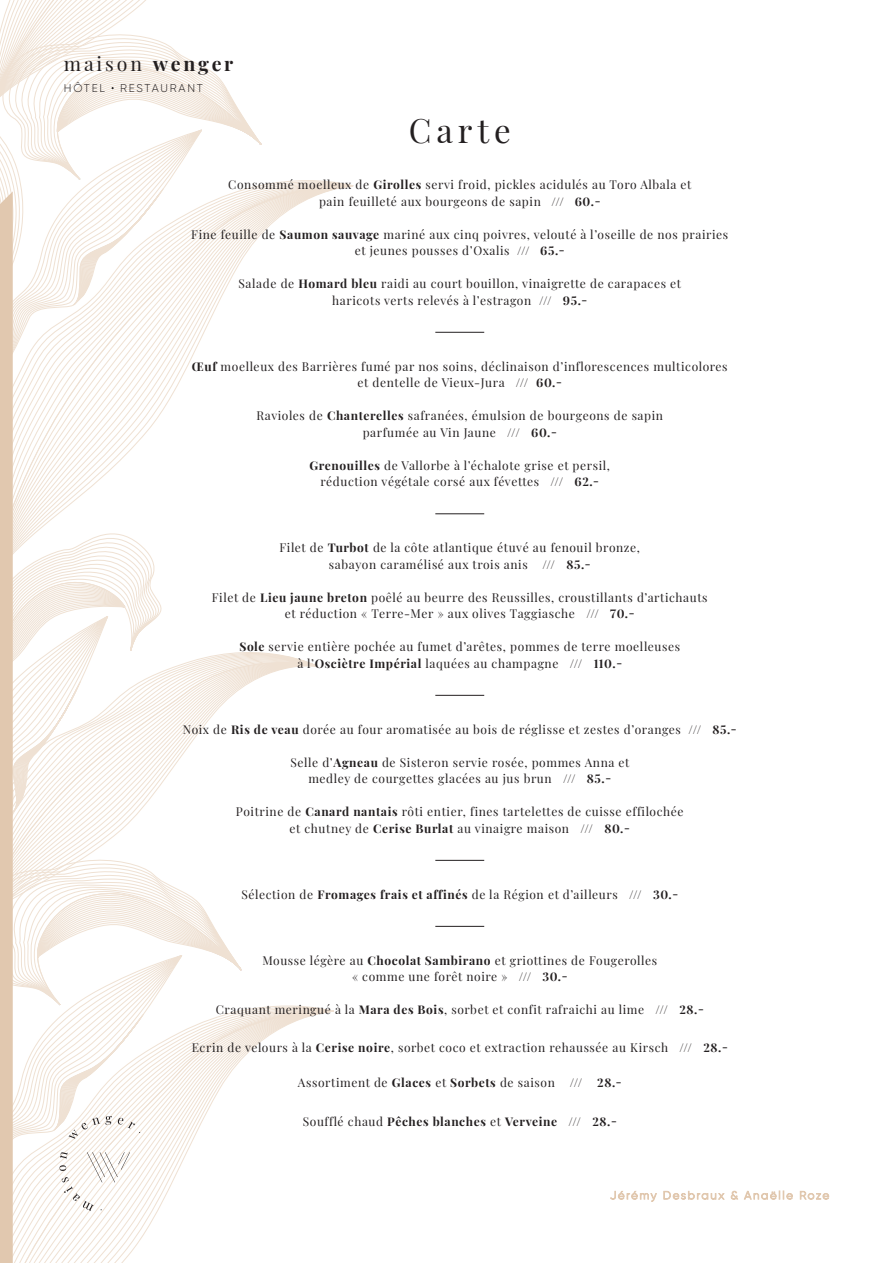
<style>
.page{position:relative;width:893px;height:1263px;background:#fff}
.page>*{position:absolute;margin:0;border:0;box-sizing:border-box;transform-origin:0 0}
.t1{font:33px "Playfair Display";letter-spacing:.15em;color:#231f20}
.t2{font:19.5px "Playfair Display";letter-spacing:.15em;color:#231f20}
.t3{font:12px/16.5px "Playfair Display";letter-spacing:.05em;color:#231f20;text-align:center}
.t4{font:700 12px "Playfair Display";letter-spacing:.05em;color:#231f20}
.t5{font:300 11.25px "Gilroy";letter-spacing:.16em;color:#231f20}
.s1{font-weight:700}
.s2{font-weight:400}
</style>
<div class="page">
<svg style="left:610px;top:1191px;width:47px;height:11px"></svg>
<svg style="left:663px;top:1191px;width:62px;height:9px"></svg>
<svg style="left:731px;top:1191px;width:7px;height:9px"></svg>
<svg style="left:744px;top:1191px;width:49px;height:9px"></svg>
<svg style="left:800px;top:1191px;width:29px;height:9px"></svg>
<svg style="left:0;top:0;width:337px;height:1263px"></svg>
<hr style="left:435px;top:332px;width:49px;height:1px;background:#231f20">
<hr style="left:435px;top:513px;width:49px;height:1px;background:#231f20">
<hr style="left:435px;top:695px;width:49px;height:1px;background:#231f20">
<hr style="left:435px;top:860px;width:49px;height:1px;background:#231f20">
<hr style="left:435px;top:926px;width:49px;height:1px;background:#231f20">
<h2 class="t2" style="left:64px;top:49px;width:171px">maison <span class="s1">wenger</span></h2>
<p class="t5" style="left:64px;top:81px;width:43px">HÔTEL</p>
<p class="t5" style="left:120px;top:81px;width:84px">RESTAURANT</p>
<h1 class="t1" style="left:409px;top:105px;width:104px">Carte</h1>
<p class="t3" style="left:228px;top:176px;width:465px">Consommé moelleux de <span class="s1">Girolles</span> servi froid, pickles acidulés au Toro Albala et pain feuilleté aux bourgeons de sapin <span class="s1">/// 60.-</span></p>
<p class="t3" style="left:191px;top:225px;width:539px">Fine feuille de <span class="s1">Saumon sauvage</span> mariné aux cinq poivres, velouté à l’oseille de nos prairies et jeunes pousses d’Oxalis <span class="s1">/// 65.-</span></p>
<p class="t3" style="left:239px;top:275px;width:444px">Salade de <span class="s1">Homard bleu</span> raidi au court bouillon, vinaigrette de carapaces et haricots verts relevés à l’estragon /// <span class="s1">95.-</span></p>
<p class="t3" style="left:192px;top:357px;width:537px"><span class="s1">Œuf</span> moelleux des Barrières fumé par nos soins, déclinaison d’inflorescences multicolores et dentelle de Vieux-Jura /// <span class="s1">60.-</span></p>
<p class="t3" style="left:256px;top:407px;width:408px">Ravioles de <span class="s1">Chanterelles</span> safranées, émulsion de bourgeons de sapin parfumée au Vin Jaune /// <span class="s1">60.-</span></p>
<p class="t3" style="left:309px;top:456px;width:302px"><span class="s1">Grenouilles</span> de Vallorbe à l’échalote grise et persil, réduction végétale corsé aux févettes /// <span class="s1">62.-</span></p>
<p class="t3" style="left:279px;top:539px;width:362px">Filet de <span class="s1">Turbot</span> de la côte atlantique étuvé au fenouil bronze, sabayon caramélisé aux trois anis /// <span class="s1">85.-</span></p>
<p class="t3" style="left:212px;top:588px;width:497px">Filet de <span class="s1">Lieu jaune breton</span> poêlé au beurre des Reussilles, croustillants d’artichauts et réduction « Terre-Mer » aux olives Taggiasche /// <span class="s1">70.-</span></p>
<p class="t3" style="left:239px;top:638px;width:442px"><span class="s1">Sole</span> servie entière pochée au fumet d’arêtes, pommes de terre moelleuses à l’<span class="s1">Osciètre Impérial</span> laquées au champagne /// <span class="s1">110.-</span></p>
<p class="t3" style="left:183px;top:720px;width:555px">Noix de <span class="s1">Ris de veau</span> dorée au four aromatisée au bois de réglisse et zestes d’oranges /// <span class="s1">85.-</span></p>
<p class="t3" style="left:290px;top:753px;width:340px">Selle d’<span class="s1">Agneau</span> de Sisteron servie rosée, pommes Anna et medley de courgettes glacées au jus brun /// <span class="s1">85.-</span></p>
<p class="t3" style="left:236px;top:803px;width:449px">Poitrine de <span class="s1">Canard nantais</span> rôti entier, fines tartelettes de cuisse effilochée et chutney de <span class="s1">Cerise Burlat</span> au vinaigre maison /// <span class="s1">80.-</span></p>
<p class="t3" style="left:241px;top:885px;width:438px">Sélection de <span class="s1">Fromages frais et affinés</span> de la Région et d’ailleurs /// <span class="s1">30.-</span></p>
<p class="t3" style="left:262px;top:951px;width:396px">Mousse légère au <span class="s1">Chocolat Sambirano</span> et griottines de Fougerolles « comme une forêt noire » /// <span class="s1">30.-</span></p>
<p class="t3" style="left:216px;top:1001px;width:489px">Craquant meringué à la <span class="s1">Mara des Bois</span>, sorbet et confit rafraichi au lime /// <span class="s1">28.-</span></p>
<p class="t3" style="left:192px;top:1038px;width:538px">Ecrin de velours à la <span class="s1">Cerise noire</span>, sorbet coco et extraction rehaussée au Kirsch /// <span class="s1">28.-</span></p>
<p class="t3" style="left:298px;top:1073px;width:325px">Assortiment de <span class="s1">Glaces</span> et <span class="s1">Sorbets</span> de saison /// <span class="s1">28.-</span></p>
<p class="t4" style="left:303px;top:1112px;width:316px"><span class="s2">Soufflé chaud</span> Pêches blanches <span class="s2">et</span> Verveine <span class="s2">///</span> 28.-</p>
</div>
